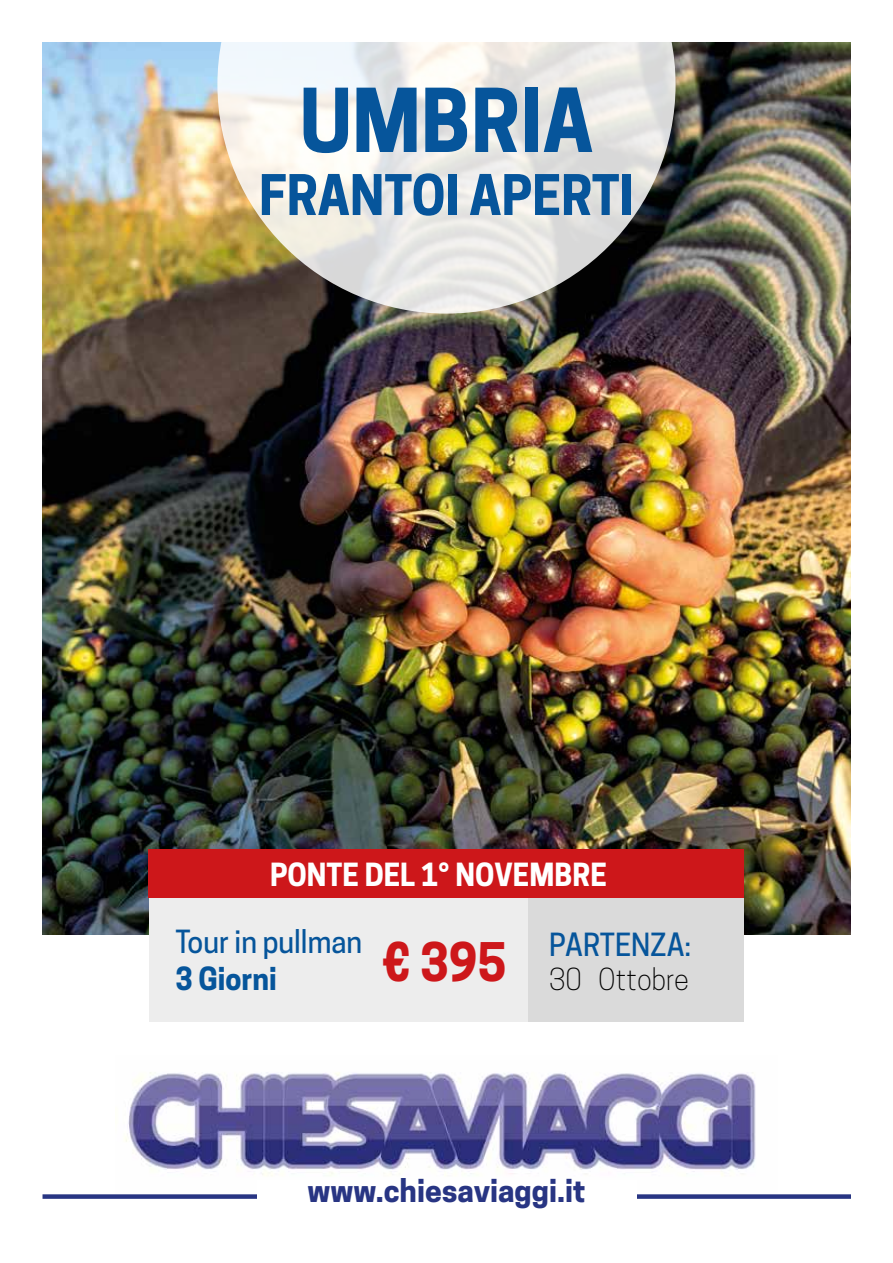
<style>
.page{position:relative;width:893px;height:1263px;background:#fff}
.page>*{position:absolute;margin:0;border:0;box-sizing:border-box;transform-origin:0 0}
.t1{font:700 82.5px "Cooper Hewitt";color:#06559b;scale:.96 1}
.t2{font:700 52.5px "Cooper Hewitt";color:#06559b;scale:.96 1}
.t3{font:700 49.95px "Cooper Hewitt";color:#cd171a;scale:.96 1}
.t4{font:500 30px "Cooper Hewitt";color:#06559b;scale:.96 1}
.t5{font:700 30px "Cooper Hewitt";color:#283583}
.t6{font:700 30px "Cooper Hewitt";color:#fff;scale:.96 1}
.t7{font:700 30px "Cooper Hewitt";color:#06559b;scale:.96 1}
.t8{font:300 28.5px "Cooper Hewitt";color:#000;scale:.96 1}
</style>
<div class="page">
<img style="left:43px;top:43px;width:807px;height:892px">
<svg style="left:217px;top:42px;width:459px;height:272px"></svg>
<img style="left:125px;top:1072px;width:631px;height:104px">
<div style="left:43px;top:1194px;width:808px;height:5px;background:#283583"></div>
<div style="left:257px;top:1179px;width:380px;height:41px;background:#fff"></div>
<div style="left:512px;top:897px;width:232px;height:125px;background:#dadada"></div>
<div style="left:149px;top:897px;width:379px;height:125px;background:#ededed"></div>
<div style="left:149px;top:849px;width:595px;height:48px;background:#cd171a"></div>
<h1 class="t1" style="left:300px;top:72px;width:308px">UMBRIA</h1>
<h2 class="t2" style="left:259px;top:164px;width:392px">FRANTOI APERTI</h2>
<p class="t6" style="left:270px;top:857px;width:352px">PONTE DEL 1° NOVEMBRE</p>
<p class="t4" style="left:175px;top:924px;width:196px">Tour in pullman</p>
<p class="t7" style="left:175px;top:960px;width:107px">3 Giorni</p>
<h3 class="t3" style="left:382px;top:933px;width:131px">€ 395</h3>
<p class="t4" style="left:549px;top:927px;width:150px">PARTENZA:</p>
<p class="t8" style="left:549px;top:962px;width:147px">30 Ottobre</p>
<p class="t5" style="left:308px;top:1173px;width:280px">www.chiesaviaggi.it</p>
</div>
